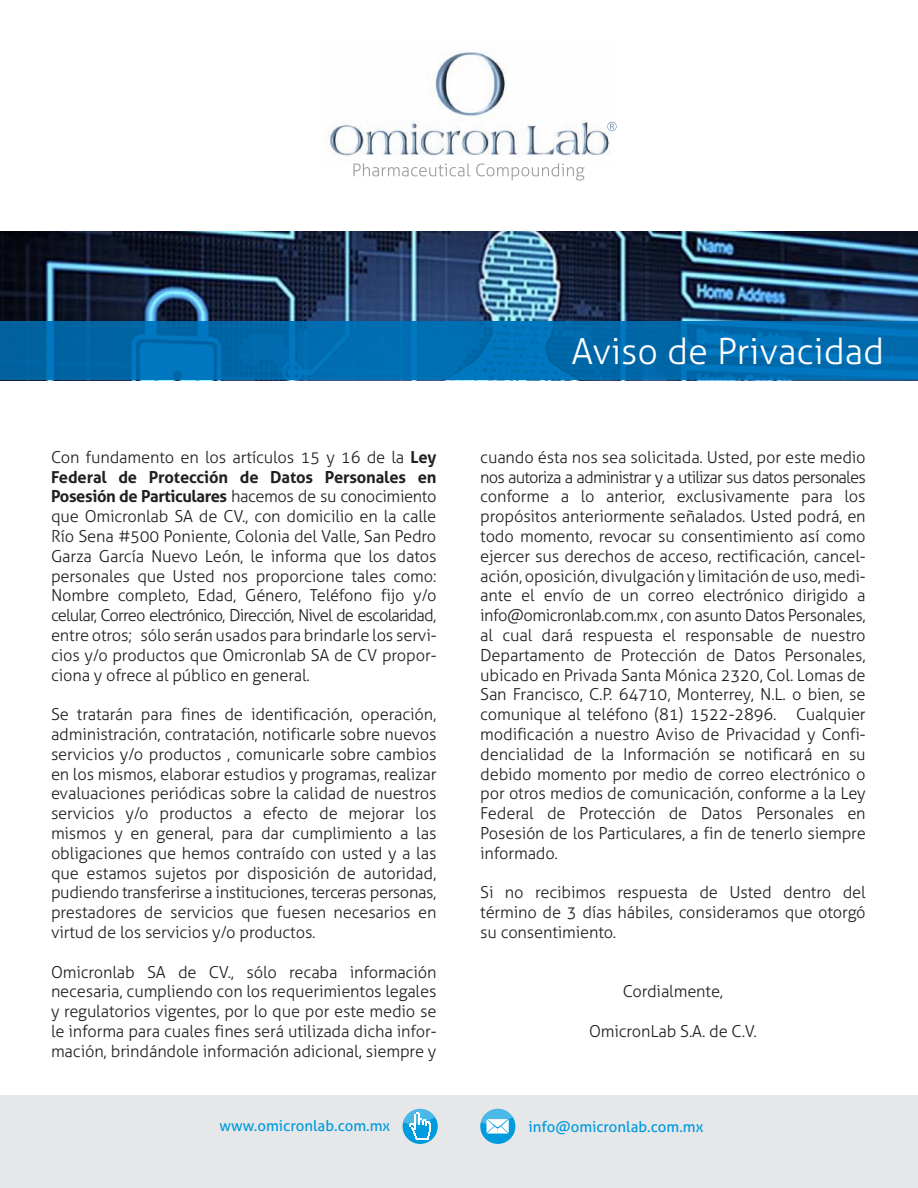
<style>
.page{position:relative;width:918px;height:1188px;background:#fff}
.page>*{position:absolute;margin:0;border:0;box-sizing:border-box;transform-origin:0 0}
.t1{font:300 36px "Aller";color:#fff}
.t2{font:300 16.5px/19.8px "Aller";letter-spacing:-.01em;color:#231f20;text-align:justify}
.t3{font:15px "Aller";color:#009bdd}
.s1{font-weight:700}
</style>
<div class="page">
<img style="left:0;top:231px;width:918px;height:90px">
<svg style="left:0;top:321px;width:918px;height:59px;background:#006caf"></svg>
<img style="left:327px;top:51px;width:286px;height:105px">
<svg style="left:353px;top:163px;width:117px;height:13px"></svg>
<svg style="left:476px;top:163px;width:109px;height:18px"></svg>
<svg style="left:607px;top:122px;width:10px;height:9px"></svg>
<div style="left:0;top:1095px;width:918px;height:93px;background:#e6e7e9"></div>
<div style="left:403px;top:1109px;width:35px;height:35px;background:#009bdd;border-radius:50%"></div>
<svg style="left:403px;top:1109px;width:34px;height:31px"></svg>
<div style="left:480px;top:1109px;width:35px;height:35px;background:#009bdd;border-radius:50%"></div>
<svg style="left:480px;top:1109px;width:35px;height:25px"></svg>
<p class="t2" style="left:51px;top:447px;width:387px">Con fundamento en los artículos 15 y 16 de la <span class="s1">Ley Federal de Protección de Datos Personales en Posesión de Particulares</span> hacemos de su conocimiento que Omicronlab SA de CV., con domicilio en la calle Río Sena #500 Poniente, Colonia del Valle, San Pedro Garza García Nuevo León, le informa que los datos personales que Usted nos proporcione tales como:<br>Nombre completo, Edad, Género, Teléfono fijo y/o celular, Correo electrónico, Dirección, Nivel de escolaridad, entre otros; sólo serán usados para brindarle los servi&shy;cios y/o productos que Omicronlab SA de CV propor&shy;ciona y ofrece al público en general.</p>
<p class="t2" style="left:51px;top:705px;width:387px">Se tratarán para fines de identificación, operación, administración, contratación, notificarle sobre nuevos servicios y/o productos , comunicarle sobre cambios en los mismos, elaborar estudios y programas, realizar evaluaciones periódicas sobre la calidad de nuestros servicios y/o productos a efecto de mejorar los mismos y en general, para dar cumplimiento a las obligaciones que hemos contraído con usted y a las que estamos sujetos por disposición de autoridad, pudiendo transferirse a instituciones, terceras personas, prestadores de servicios que fuesen necesarios en virtud de los servicios y/o productos.</p>
<p class="t2" style="left:51px;top:962px;width:387px">Omicronlab SA de CV., sólo recaba información necesaria, cumpliendo con los requerimientos legales y regulatorios vigentes, por lo que por este medio se le informa para cuales fines será utilizada dicha infor&shy;mación, brindándole información adicional, siempre y</p>
<h1 class="t1" style="left:572px;top:329px;width:314px">Aviso de Privacidad</h1>
<p class="t2" style="left:480px;top:447px;width:387px">cuando ésta nos sea solicitada. Usted, por este medio nos autoriza a administrar y a utilizar sus datos personales conforme a lo anterior, exclusivamente para los propósitos anteriormente señalados. Usted podrá, en todo momento, revocar su consentimiento así como ejercer sus derechos de acceso, rectificación, cancel&shy;ación, oposición, divulgación y limitación de uso, medi&shy;ante el envío de un correo electrónico dirigido a info@omicronlab.com.mx , con asunto Datos Personales, al cual dará respuesta el responsable de nuestro Departamento de Protección de Datos Personales, ubicado en Privada Santa Mónica 2320, Col. Lomas de San Francisco, C.P. 64710, Monterrey, N.L. o bien, se comunique al teléfono (81) 1522-2896. Cualquier modificación a nuestro Aviso de Privacidad y Confi&shy;dencialidad de la Información se notificará en su debido momento por medio de correo electrónico o por otros medios de comunicación, conforme a la Ley Federal de Protección de Datos Personales en Posesión de los Particulares, a fin de tenerlo siempre informado.</p>
<p class="t2" style="left:480px;top:883px;width:387px">Si no recibimos respuesta de Usted dentro del término de 3 días hábiles, consideramos que otorgó su consentimiento.</p>
<p class="t2" style="left:623px;top:982px;width:102px">Cordialmente,</p>
<p class="t2" style="left:589px;top:1021px;width:169px">OmicronLab S.A. de C.V.</p>
<p class="t3" style="left:220px;top:1116px;width:172px">www.omicronlab.com.mx</p>
<p class="t3" style="left:529px;top:1118px;width:176px">info@omicronlab.com.mx</p>
</div>
